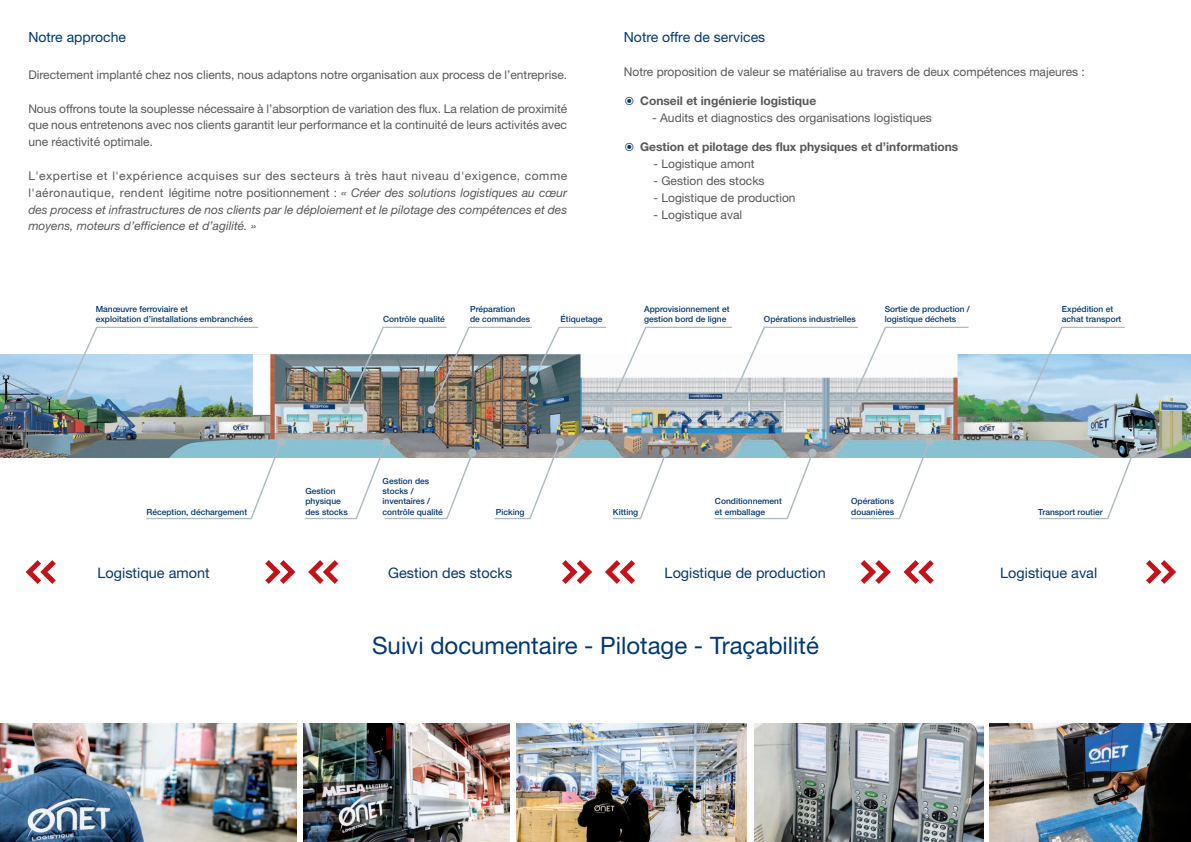
<style>
.page{position:relative;width:1191px;height:842px;background:#fff}
.page>*{position:absolute;margin:0;border:0;box-sizing:border-box;transform-origin:0 0}
.t1{font:24px "Helvetica Neue";color:#013874}
.t2{font:14.4px "Helvetica Neue";color:#013874}
.t3{font:14px "Helvetica Neue";color:#013874}
.t4{font:12px/16.8px "Helvetica Neue";color:#57585a;text-align:justify}
.t5{font:italic 12px/16.9px "Helvetica Neue";color:#57585a;text-align:justify}
.t6{font:700 12px "Helvetica Neue";color:#57585a}
.t7{font:500 8.4px/10.1px "Helvetica Neue";color:#013874}
.s1{font-style:normal}
.s2{font-family:"Lucida Sans Unicode";font-weight:400;font-size:14px;color:#013874}
</style>
<div class="page">
<img style="left:0;top:724px;width:297px;height:118px">
<img style="left:303px;top:724px;width:206px;height:118px">
<img style="left:517px;top:724px;width:229px;height:118px">
<img style="left:754px;top:724px;width:230px;height:118px">
<img style="left:989px;top:724px;width:202px;height:118px">
<img style="left:0;top:354px;width:1191px;height:104px">
<svg style="left:62px;top:327px;width:196px;height:75px"></svg>
<svg style="left:146px;top:442px;width:135px;height:77px"></svg>
<div style="left:59px;top:396px;width:8px;height:8px;background:#aebbc3;border-radius:50%"></div>
<div style="left:277px;top:438px;width:8px;height:8px;background:#aebbc3;border-radius:50%"></div>
<div style="left:382px;top:438px;width:8px;height:8px;background:#aebbc3;border-radius:50%"></div>
<svg style="left:304px;top:442px;width:169px;height:77px"></svg>
<div style="left:468px;top:449px;width:8px;height:8px;background:#aebbc3;border-radius:50%"></div>
<svg style="left:613px;top:451px;width:54px;height:68px"></svg>
<div style="left:661px;top:449px;width:9px;height:8px;background:#aebbc3;border-radius:50%"></div>
<svg style="left:1039px;top:451px;width:95px;height:68px"></svg>
<div style="left:1129px;top:449px;width:8px;height:8px;background:#aebbc3;border-radius:50%"></div>
<svg style="left:714px;top:451px;width:99px;height:68px"></svg>
<div style="left:808px;top:449px;width:8px;height:8px;background:#aebbc3;border-radius:50%"></div>
<svg style="left:494px;top:442px;width:66px;height:77px"></svg>
<div style="left:556px;top:438px;width:8px;height:8px;background:#aebbc3;border-radius:50%"></div>
<svg style="left:851px;top:442px;width:78px;height:77px"></svg>
<div style="left:925px;top:438px;width:8px;height:8px;background:#aebbc3;border-radius:50%"></div>
<div style="left:342px;top:406px;width:8px;height:8px;background:#aebbc3;border-radius:50%"></div>
<div style="left:427px;top:406px;width:9px;height:8px;background:#aebbc3;border-radius:50%"></div>
<div style="left:604px;top:406px;width:8px;height:8px;background:#aebbc3;border-radius:50%"></div>
<div style="left:723px;top:406px;width:8px;height:8px;background:#aebbc3;border-radius:50%"></div>
<img style="left:345px;top:327px;width:623px;height:84px">
<div style="left:844px;top:406px;width:8px;height:8px;background:#aebbc3;border-radius:50%"></div>
<svg style="left:1023px;top:327px;width:101px;height:84px"></svg>
<div style="left:1020px;top:406px;width:8px;height:8px;background:#aebbc3;border-radius:50%"></div>
<svg style="left:26px;top:560px;width:30px;height:24px"></svg>
<svg style="left:265px;top:560px;width:30px;height:24px"></svg>
<svg style="left:308px;top:560px;width:30px;height:24px"></svg>
<svg style="left:562px;top:560px;width:30px;height:24px"></svg>
<svg style="left:605px;top:560px;width:30px;height:24px"></svg>
<svg style="left:860px;top:560px;width:30px;height:24px"></svg>
<svg style="left:1146px;top:560px;width:30px;height:24px"></svg>
<svg style="left:903px;top:560px;width:30px;height:24px"></svg>
<p class="t3" style="left:28px;top:25px;width:99px">Notre approche</p>
<p class="t4" style="left:28px;top:65px;width:540px">Directement implanté chez nos clients, nous adaptons notre organisation aux process de l’entreprise.</p>
<p class="t4" style="left:28px;top:99px;width:540px">Nous offrons toute la souplesse nécessaire à l’absorption de variation des flux. La relation de proximité que nous entretenons avec nos clients garantit leur performance et la continuité de leurs activités avec une réactivité optimale.</p>
<p class="t5" style="left:28px;top:167px;width:540px"><span class="s1">L'expertise et l'expérience acquises sur des secteurs à très haut niveau d'exigence, comme l'aéronautique, rendent légitime notre positionnement :</span> « Créer des solutions logistiques au cœur des process et infrastructures de nos clients par le déploiement et le pilotage des compétences et des moyens, moteurs d’efficience et d’agilité. »</p>
<p class="t3" style="left:624px;top:25px;width:143px">Notre offre de services</p>
<p class="t4" style="left:624px;top:63px;width:462px">Notre proposition de valeur se matérialise au travers de deux compétences majeures :</p>
<p class="t6" style="left:624px;top:90px;width:194px"><span class="s2">◉</span> Conseil et ingénierie logistique</p>
<p class="t4" style="left:652px;top:109px;width:281px">- Audits et diagnostics des organisations logistiques</p>
<p class="t6" style="left:624px;top:136px;width:336px"><span class="s2">◉</span> Gestion et pilotage des flux physiques et d’informations</p>
<p class="t4" style="left:653px;top:155px;width:103px">- Logistique amont</p>
<p class="t4" style="left:653px;top:171px;width:113px">- Gestion des stocks</p>
<p class="t4" style="left:653px;top:188px;width:144px">- Logistique de production</p>
<p class="t4" style="left:653px;top:205px;width:90px">- Logistique aval</p>
<p class="t7" style="left:96px;top:304px;width:158px">Manœuvre ferroviaire et<br>exploitation d’installations embranchées</p>
<p class="t7" style="left:383px;top:314px;width:63px">Contrôle qualité</p>
<p class="t7" style="left:470px;top:304px;width:62px">Préparation<br>de commandes</p>
<p class="t7" style="left:644px;top:304px;width:87px">Approvisionnement et</p>
<p class="t7" style="left:560px;top:314px;width:43px">Étiquetage</p>
<p class="t7" style="left:644px;top:314px;width:84px">gestion bord de ligne</p>
<p class="t7" style="left:764px;top:314px;width:93px">Opérations industrielles</p>
<p class="t7" style="left:885px;top:304px;width:86px">Sortie de production / logistique déchets</p>
<p class="t7" style="left:1061px;top:304px;width:61px">Expédition et achat transport</p>
<p class="t7" style="left:146px;top:506px;width:102px">Réception, déchargement</p>
<p class="t7" style="left:305px;top:486px;width:44px">Gestion physique des stocks</p>
<p class="t7" style="left:382px;top:476px;width:62px">Gestion des stocks / inventaires / contrôle qualité</p>
<p class="t7" style="left:496px;top:506px;width:30px">Picking</p>
<p class="t7" style="left:613px;top:506px;width:27px">Kitting</p>
<p class="t7" style="left:715px;top:496px;width:68px">Conditionnement et emballage</p>
<p class="t7" style="left:851px;top:496px;width:45px">Opérations douanières</p>
<p class="t7" style="left:1038px;top:506px;width:66px">Transport routier</p>
<p class="t2" style="left:98px;top:560px;width:113px">Logistique amont</p>
<p class="t2" style="left:388px;top:560px;width:125px">Gestion des stocks</p>
<p class="t2" style="left:664px;top:560px;width:163px">Logistique de production</p>
<p class="t2" style="left:1000px;top:560px;width:98px">Logistique aval</p>
<h1 class="t1" style="left:372px;top:625px;width:448px">Suivi documentaire - Pilotage - Traçabilité</h1>
</div>
